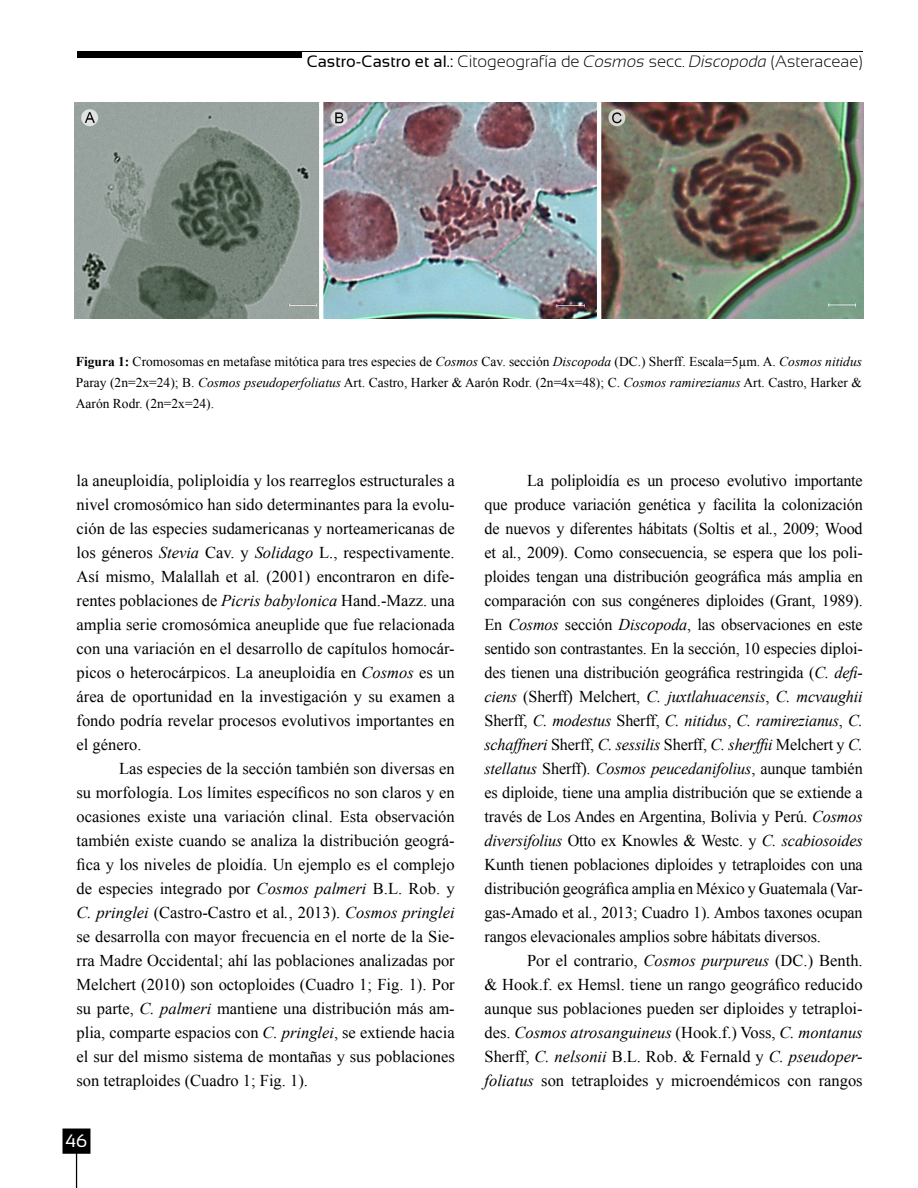
<style>
.page{position:relative;width:918px;height:1188px;background:#fff}
.page>*{position:absolute;margin:0;border:0;box-sizing:border-box;transform-origin:0 0}
.t1{font:18px "Sansation";color:#fff}
.t2{font:16.5px/24px "Times New Roman";color:#000;text-align:justify}
.t3{font:300 16.5px "Sansation";color:#000}
.t4{font:13.5px/21px "Times New Roman";color:#000;text-align:justify}
.s1{font-weight:400}
.s2{font-style:italic}
.s3{font-weight:700}
</style>
<div class="page">
<div style="left:77px;top:51px;width:224px;height:7px;background:#000"></div>
<hr style="left:77px;top:51px;width:786px;height:1px;background:#000">
<svg style="left:63px;top:1129px;width:27px;height:59px"></svg>
<img style="left:74px;top:102px;width:790px;height:217px">
<p class="t3" style="left:307px;top:52px;width:558px"><span class="s1">Castro-Castro et al.:</span> Citogeografía de <span class="s2">Cosmos</span> secc. <span class="s2">Discopoda</span> (Asteraceae)</p>
<p class="t4" style="left:76px;top:351px;width:788px"><span class="s3">Figura 1:</span> Cromosomas en metafase mitótica para tres especies de <span class="s2">Cosmos</span> Cav. sección <span class="s2">Discopoda</span> (DC.) Sherff. Escala=5µm. A. <span class="s2">Cosmos nitidus </span>Paray (2n=2x=24); B. <span class="s2">Cosmos pseudoperfoliatus</span> Art. Castro, Harker &amp; Aarón Rodr. (2n=4x=48); C. <span class="s2">Cosmos ramirezianus</span> Art. Castro, Harker &amp; Aarón Rodr. (2n=2x=24).</p>
<p class="t2" style="left:77px;top:468px;width:380px">la aneuploidía, poliploidía y los rearreglos estructurales a nivel cromosómico han sido determinantes para la evolu&shy;ción de las especies sudamericanas y norteamericanas de los géneros <span class="s2">Stevia</span> Cav. y <span class="s2">Solidago</span> L., respectivamente.<br>Así mismo, Malallah et al<span class="s2">.</span> (2001) encontraron en dife&shy;rentes poblaciones de <span class="s2">Picris babylonica</span> Hand.-Mazz. una amplia serie cromosómica aneuplide que fue relacionada con una variación en el desarrollo de capítulos homocár&shy;picos o heterocárpicos. La aneuploidía en <span class="s2">Cosmos</span> es un área de oportunidad en la investigación y su examen a fondo podría revelar procesos evolutivos importantes en el género.</p>
<p class="t2" style="left:77px;top:756px;width:380px;text-indent:43px">Las especies de la sección también son diversas en su morfología. Los límites específicos no son claros y en ocasiones existe una variación clinal. Esta observación también existe cuando se analiza la distribución geográ&shy;fica y los niveles de ploidía. Un ejemplo es el complejo de especies integrado por <span class="s2">Cosmos palmeri</span> B.L. Rob. y <span class="s2">C. pringlei</span> (Castro-Castro et al<span class="s2">.</span>, 2013). <span class="s2">Cosmos pringlei </span>se desarrolla con mayor frecuencia en el norte de la Sie&shy;rra Madre Occidental; ahí las poblaciones analizadas por Melchert (2010) son octoploides (Cuadro 1; Fig. 1). Por su parte, <span class="s2">C. palmeri</span> mantiene una distribución más am&shy;plia, comparte espacios con <span class="s2">C. pringlei</span>, se extiende hacia el sur del mismo sistema de montañas y sus poblaciones son tetraploides (Cuadro 1; Fig. 1).</p>
<p class="t1" style="left:66px;top:1130px;width:23px">46</p>
<p class="t2" style="left:485px;top:468px;width:380px;text-indent:43px">La poliploidía es un proceso evolutivo importante que produce variación genética y facilita la colonización de nuevos y diferentes hábitats (Soltis et al<span class="s2">.</span>, 2009; Wood et al<span class="s2">.</span>, 2009). Como consecuencia, se espera que los poli&shy;ploides tengan una distribución geográfica más amplia en comparación con sus congéneres diploides (Grant, 1989).<br>En <span class="s2">Cosmos</span> sección <span class="s2">Discopoda</span>, las observaciones en este sentido son contrastantes. En la sección, 10 especies diploi&shy;des tienen una distribución geográfica restringida (<span class="s2">C. defi&shy;ciens</span> (Sherff) Melchert, <span class="s2">C. juxtlahuacensis</span>, <span class="s2">C. mcvaughii </span>Sherff, <span class="s2">C. modestus</span> Sherff, <span class="s2">C. nitidus</span>, <span class="s2">C. ramirezianus</span>, <span class="s2">C. schaffneri</span> Sherff, <span class="s2">C. sessilis</span> Sherff, <span class="s2">C. sherffii</span> Melchert y <span class="s2">C. stellatus</span> Sherff). <span class="s2">Cosmos peucedanifolius</span>, aunque también es diploide, tiene una amplia distribución que se extiende a través de Los Andes en Argentina, Bolivia y Perú. <span class="s2">Cosmos diversifolius</span> Otto ex Knowles &amp; Westc. y <span class="s2">C. scabiosoides </span>Kunth tienen poblaciones diploides y tetraploides con una distribución geográfica amplia en México y Guatemala (Var&shy;gas-Amado et al<span class="s2">.</span>, 2013; Cuadro 1). Ambos taxones ocupan rangos elevacionales amplios sobre hábitats diversos.</p>
<p class="t2" style="left:485px;top:948px;width:380px;text-indent:43px">Por el contrario, <span class="s2">Cosmos purpureus</span> (DC.) Benth. &amp; Hook.f. ex Hemsl. tiene un rango geográfico reducido aunque sus poblaciones pueden ser diploides y tetraploi&shy;des. <span class="s2">Cosmos atrosanguineus</span> (Hook.f.) Voss, <span class="s2">C. montanus </span>Sherff, <span class="s2">C. nelsonii</span> B.L. Rob. &amp; Fernald y <span class="s2">C. pseudoper&shy;foliatus</span> son tetraploides y microendémicos con rangos</p>
</div>
